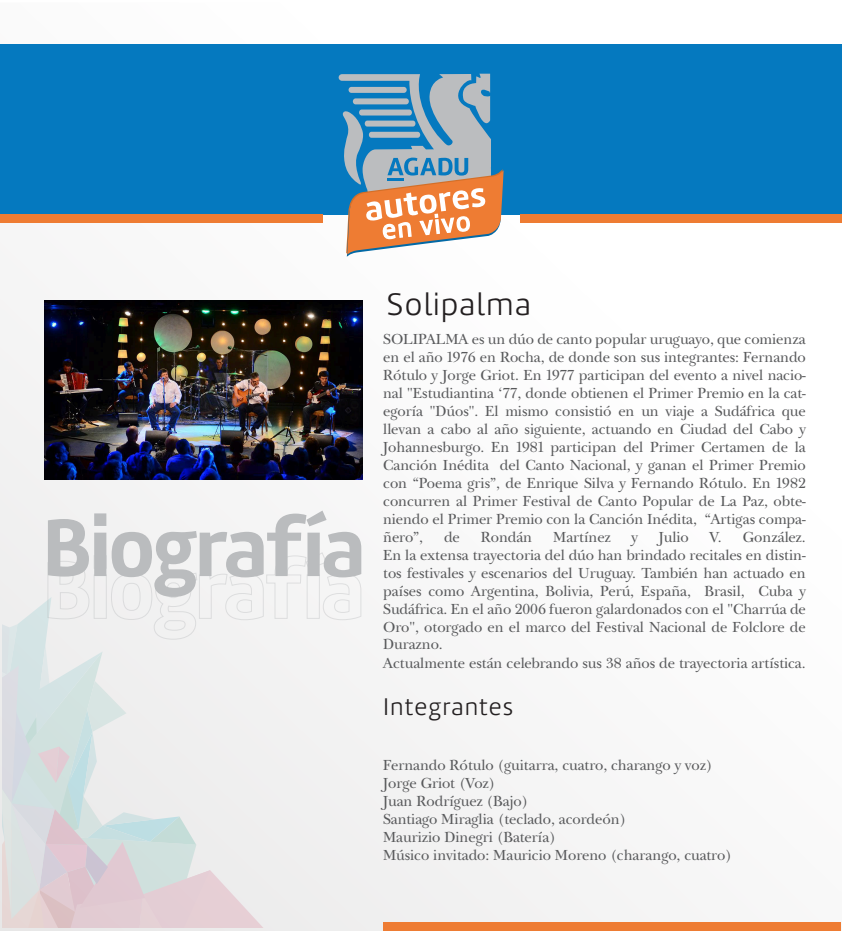
<style>
.page{position:relative;width:842px;height:931px;background:#fff}
.page>*{position:absolute;margin:0;border:0;box-sizing:border-box;transform-origin:0 0}
.t1{font:700 84.6px "Amelia";letter-spacing:-.02em;color:#babcbe}
.t2{font:300 32.4px "Amelia";letter-spacing:.04em;color:#231f20}
.t3{font:300 25px "Amelia";letter-spacing:.04em;color:#231f20}
.t4{font:15px/18px "Transitoria Std";color:#58595b;text-align:justify}
</style>
<div class="page">
<div style="left:0;top:299px;width:653px;height:632px;background:#f7f6f7"></div>
<div style="left:0;top:44px;width:842px;height:171px;background:#0579bf"></div>
<svg style="left:339px;top:74px;width:165px;height:183px"></svg>
<div style="left:0;top:214px;width:323px;height:9px;background:#ee7c33"></div>
<div style="left:520px;top:214px;width:322px;height:9px;background:#ee7c33"></div>
<div style="left:383px;top:922px;width:458px;height:9px;background:#ee7c33"></div>
<svg style="left:3px;top:551px;width:359px;height:376px"></svg>
<img style="left:45px;top:300px;width:317px;height:179px">
<h1 class="t1" style="left:42px;top:498px;width:325px">Biografía</h1>
<h2 class="t2" style="left:387px;top:285px;width:145px">Solipalma</h2>
<p class="t4" style="left:383px;top:330px;width:424px">SOLIPALMA es un dúo de canto popular uruguayo, que comienza en el año 1976 en Rocha, de donde son sus integrantes: Fernando Rótulo y Jorge Griot. En 1977 participan del evento a nivel nacio&shy;nal "Estudiantina ‘77, donde obtienen el Primer Premio en la cat&shy;egoría "Dúos". El mismo consistió en un viaje a Sudáfrica que llevan a cabo al año siguiente, actuando en Ciudad del Cabo y Johannesburgo. En 1981 participan del Primer Certamen de la Canción Inédita del Canto Nacional, y ganan el Primer Premio con “Poema gris”, de Enrique Silva y Fernando Rótulo. En 1982 concurren al Primer Festival de Canto Popular de La Paz, obte&shy;niendo el Primer Premio con la Canción Inédita, “Artigas compa&shy;ñero”,</p>
<p class="t4" style="left:383px;top:528px;width:424px;text-indent:326px">V. González.<br>En la extensa trayectoria del dúo han brindado recitales en distin&shy;tos festivales y escenarios del Uruguay. También han actuado en países como Argentina, Bolivia, Perú, España, Brasil, Cuba y Sudáfrica. En el año 2006 fueron galardonados con el "Charrúa de Oro", otorgado en el marco del Festival Nacional de Folclore de</p>
<p class="t4" style="left:383px;top:654px;width:424px">Actualmente están celebrando sus 38 años de trayectoria artística.</p>
<h3 class="t3" style="left:383px;top:692px;width:132px">Integrantes</h3>
<p class="t4" style="left:383px;top:756px;width:350px;text-align:left">Fernando Rótulo (guitarra, cuatro, charango y voz)<br>Jorge Griot (Voz)<br>Juan Rodríguez (Bajo)<br>Santiago Miraglia (teclado, acordeón)<br>Maurizio Dinegri (Batería)<br>Músico invitado: Mauricio Moreno (charango, cuatro)</p>
<p class="t4" style="left:444px;top:528px;width:17px">de</p>
<p class="t4" style="left:481px;top:528px;width:53px">Rondán</p>
<p class="t4" style="left:553px;top:528px;width:59px">Martínez</p>
<p class="t4" style="left:631px;top:528px;width:8px">y</p>
<p class="t4" style="left:659px;top:528px;width:32px">Julio</p>
<p class="t4" style="left:383px;top:635px;width:61px">Durazno.</p>
</div>
